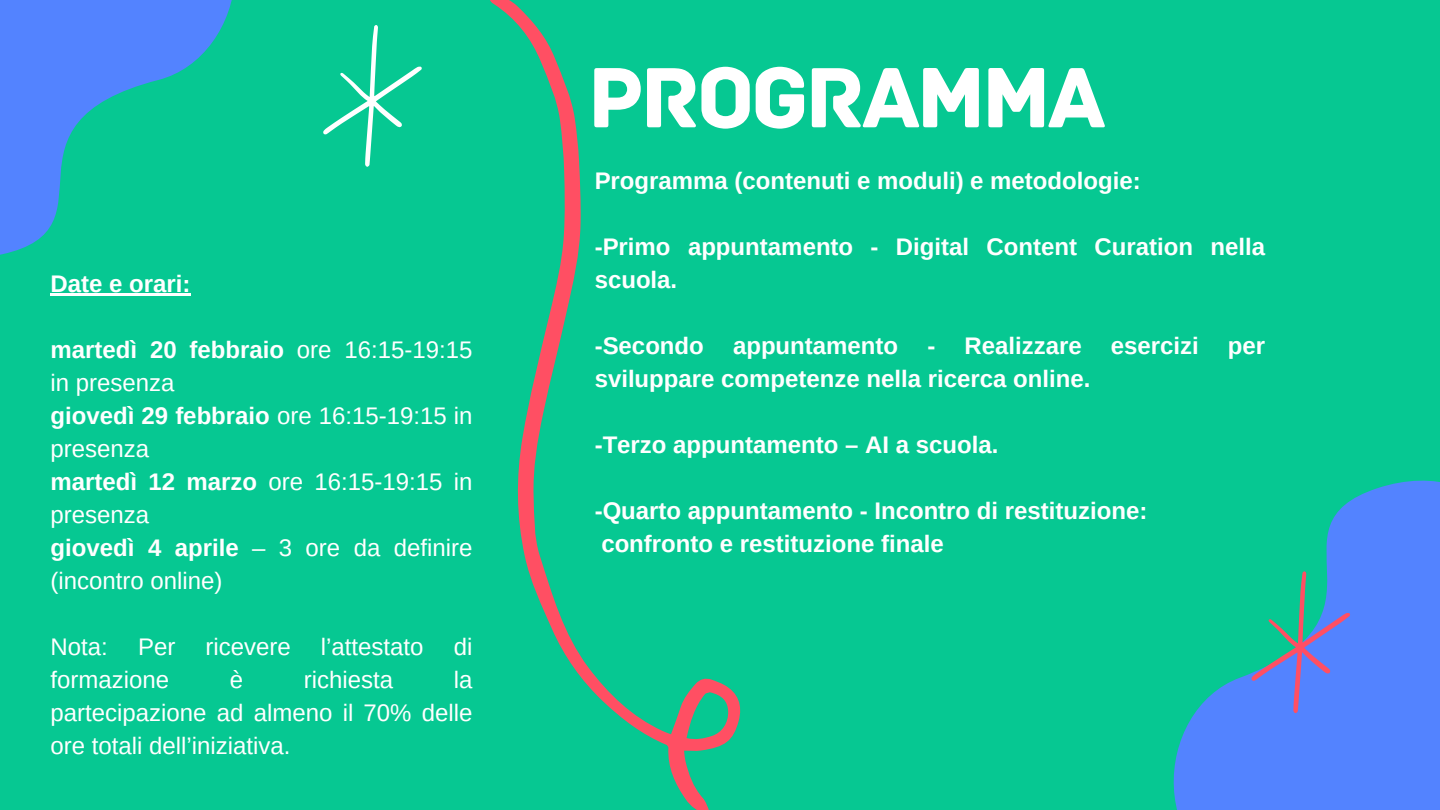
<style>
.page{position:relative;width:1440px;height:810px;background:#06c892}
.page>*{position:absolute;margin:0;border:0;box-sizing:border-box;transform-origin:0 0}
.t1{font:90px "Archive";letter-spacing:-.04em;color:#fff}
.t2{font:700 24px/33px "Arimo";color:#fff}
.t3{font:24px/33px "Arimo";color:#fff}
.s1{font-weight:700}
</style>
<div class="page">
<svg style="left:0;top:0;width:232px;height:296px"></svg>
<svg style="left:323px;top:25px;width:99px;height:142px"></svg>
<svg style="left:1173px;top:480px;width:267px;height:330px;fill:#5383ff"></svg>
<svg style="left:1251px;top:571px;width:99px;height:142px"></svg>
<svg style="left:490px;top:0;width:251px;height:810px"></svg>
<hr style="left:51px;top:294px;width:140px;height:2px;background:#fff">
<p class="t2" style="left:51px;top:267px;width:141px">Date e orari:</p>
<p class="t3" style="left:51px;top:333px;width:423px"><span class="s1">martedì 20 febbraio</span> ore 16:15-19:15 in presenza</p>
<p class="t3" style="left:51px;top:399px;width:423px"><span class="s1">giovedì 29 febbraio</span> ore 16:15-19:15 in presenza</p>
<p class="t3" style="left:51px;top:465px;width:423px"><span class="s1">martedì 12 marzo</span> ore 16:15-19:15 in presenza</p>
<p class="t3" style="left:51px;top:531px;width:423px"><span class="s1">giovedì 4 aprile</span> – 3 ore da definire (incontro online)</p>
<p class="t3" style="left:51px;top:630px;width:59px">Nota:</p>
<p class="t3" style="left:138px;top:630px;width:39px">Per</p>
<p class="t3" style="left:206px;top:630px;width:87px">ricevere</p>
<p class="t3" style="left:321px;top:630px;width:104px">l’attestato</p>
<p class="t3" style="left:454px;top:630px;width:20px">di</p>
<p class="t3" style="left:51px;top:663px;width:120px">formazione</p>
<p class="t3" style="left:230px;top:663px;width:15px">è</p>
<p class="t3" style="left:304px;top:663px;width:91px">richiesta</p>
<p class="t3" style="left:51px;top:663px;width:423px;text-align:justify;text-indent:403px">la partecipazione ad almeno il 70% delle ore totali dell’iniziativa.</p>
<p class="t1" style="left:588px;top:44px;width:520px">PROGRAMMA</p>
<p class="t2" style="left:595px;top:164px;width:548px">Programma (contenuti e moduli) e metodologie:</p>
<p class="t2" style="left:595px;top:230px;width:672px">-Primo appuntamento - Digital Content Curation nella scuola.</p>
<p class="t2" style="left:595px;top:329px;width:672px">-Secondo appuntamento - Realizzare esercizi per sviluppare competenze nella ricerca online.</p>
<p class="t2" style="left:595px;top:428px;width:405px">-Terzo appuntamento – AI a scuola.</p>
<p class="t2" style="left:595px;top:494px;width:554px">-Quarto appuntamento - Incontro di restituzione:</p>
<p class="t2" style="left:601px;top:527px;width:344px">confronto e restituzione finale</p>
</div>
